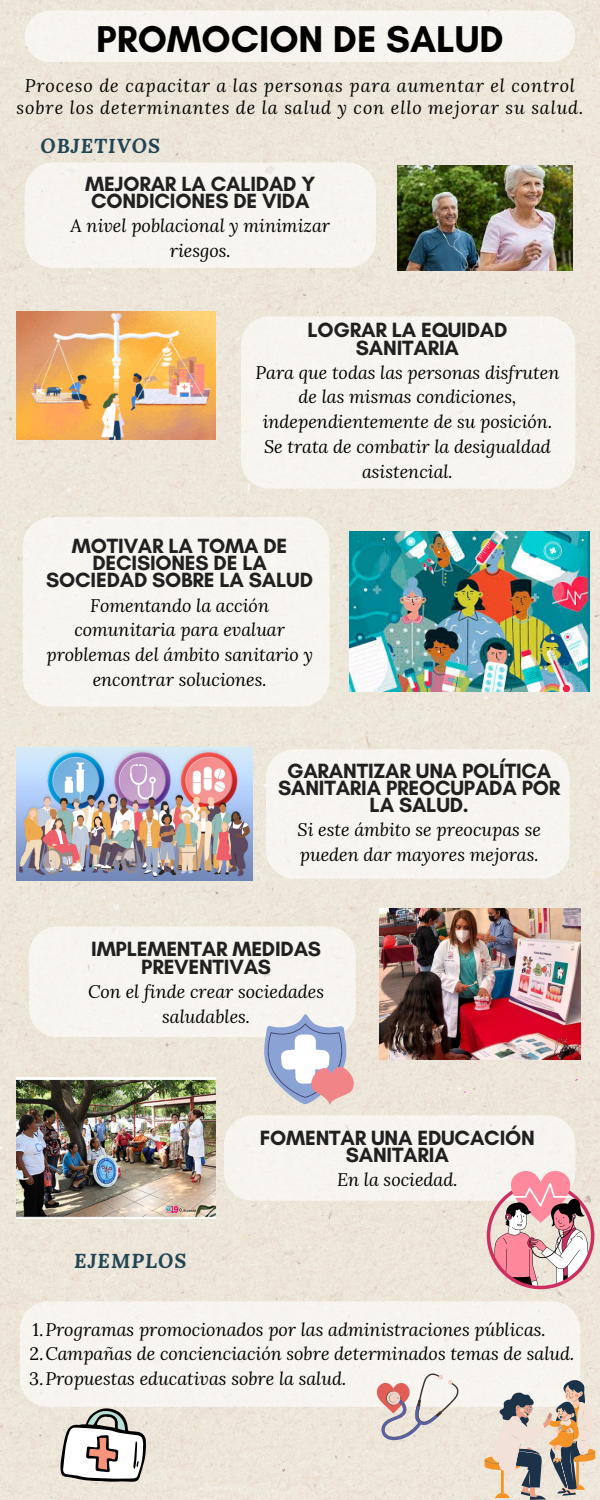
<style>
.page{position:relative;width:600px;height:1500px;background:#ede6da}
.page>*{position:absolute;margin:0;border:0;box-sizing:border-box;transform-origin:0 0}
.t1{font:700 38px "Glacial Indifference";color:#000}
.t2{font:700 21px/17.2px "Glacial Indifference";letter-spacing:-.01em;color:#202020;text-align:center}
.t3{font:italic 700 20px "Lora";letter-spacing:.05em;color:#1f4454}
.t4{font:italic 18px/24.8px "Lora";color:#000;text-align:center}
.t5{font:italic 18px/21.8px "Lora";letter-spacing:.05em;color:#000;text-align:center}
.s1{font-style:normal}
</style>
<div class="page">
<div style="left:25px;top:10px;width:550px;height:52px;background:#f7f4ef"></div>
<div style="left:25px;top:162px;width:351px;height:106px;background:#f7f4ef"></div>
<div style="left:241px;top:316px;width:334px;height:173px;background:#f7f5f0"></div>
<div style="left:23px;top:517px;width:307px;height:190px;background:#f7f5f0"></div>
<div style="left:266px;top:749px;width:304px;height:130px;background:#f7f5f0"></div>
<div style="left:29px;top:926px;width:327px;height:111px;background:#f7f5ef"></div>
<div style="left:20px;top:1301px;width:560px;height:106px;background:#f7f4ef"></div>
<img style="left:397px;top:166px;width:176px;height:105px">
<img style="left:16px;top:311px;width:199px;height:129px">
<img style="left:350px;top:532px;width:240px;height:160px">
<img style="left:379px;top:909px;width:201px;height:151px">
<img style="left:16px;top:747px;width:237px;height:133px">
<img style="left:17px;top:1078px;width:198px;height:140px">
<svg style="left:224px;top:1115px;width:370px;height:174px"></svg>
<svg style="left:484px;top:1380px;width:111px;height:120px;background:#c9bcaf"></svg>
<svg style="left:377px;top:1373px;width:81px;height:67px"></svg>
<svg style="left:264px;top:1014px;width:91px;height:92px"></svg>
<svg style="left:60px;top:1407px;width:86px;height:75px"></svg>
<p class="t1" style="left:96px;top:16px;width:409px">PROMOCION DE SALUD</p>
<p class="t5" style="left:17px;top:75px;width:568px">Proceso de capacitar a las personas para aumentar el control sobre los determinantes de la salud y con ello mejorar su salud.</p>
<p class="t3" style="left:41px;top:133px;width:121px">OBJETIVOS</p>
<p class="t2" style="left:85px;top:175px;width:232px;text-align:left">MEJORAR LA CALIDAD Y<br>CONDICIONES DE VIDA</p>
<h2 class="t4" style="left:71px;top:213px;width:261px">A nivel poblacional y minimizar riesgos.</h2>
<h2 class="t2" style="left:307px;top:321px;width:201px">LOGRAR LA EQUIDAD<br>SANITARIA</h2>
<p class="t4" style="left:256px;top:359px;width:305px">Para que todas las personas disfruten de las mismas condiciones, independientemente de su posición.<br>Se trata de combatir la desigualdad asistencial.</p>
<p class="t2" style="left:46px;top:537px;width:268px">MOTIVAR LA TOMA DE<br>DECISIONES DE LA<br>SOCIEDAD SOBRE LA SALUD</p>
<p class="t4" style="left:46px;top:592px;width:268px">Fomentando la acción comunitaria para evaluar problemas del ámbito sanitario y encontrar soluciones.</p>
<p class="t2" style="left:278px;top:762px;width:284px">GARANTIZAR UNA POLÍTICA<br>SANITARIA PREOCUPADA POR<br>LA SALUD.</p>
<p class="t4" style="left:298px;top:817px;width:245px;text-align:left">Si este ámbito se preocupas se pueden dar mayores mejoras.</p>
<p class="t2" style="left:91px;top:940px;width:231px">IMPLEMENTAR MEDIDAS<br>PREVENTIVAS</p>
<h2 class="t4" style="left:88px;top:979px;width:237px">Con el finde crear sociedades saludables.</h2>
<p class="t3" style="left:74px;top:1247px;width:114px">EJEMPLOS</p>
<p class="t2" style="left:260px;top:1129px;width:277px">FOMENTAR UNA EDUCACIÓN<br>SANITARIA</p>
<p class="t4" style="left:337px;top:1167px;width:122px">En la sociedad.</p>
<p class="t4" style="left:33px;top:1316px;width:515px"><span class="s1">1.</span>Programas promocionados por las administraciones públicas.</p>
<h2 class="t4" style="left:30px;top:1341px;width:546px"><span class="s1">2.</span>Campañas de concienciación sobre determinados temas de salud.</h2>
<p class="t4" style="left:29px;top:1366px;width:319px"><span class="s1">3.</span>Propuestas educativas sobre la salud.</p>
</div>
